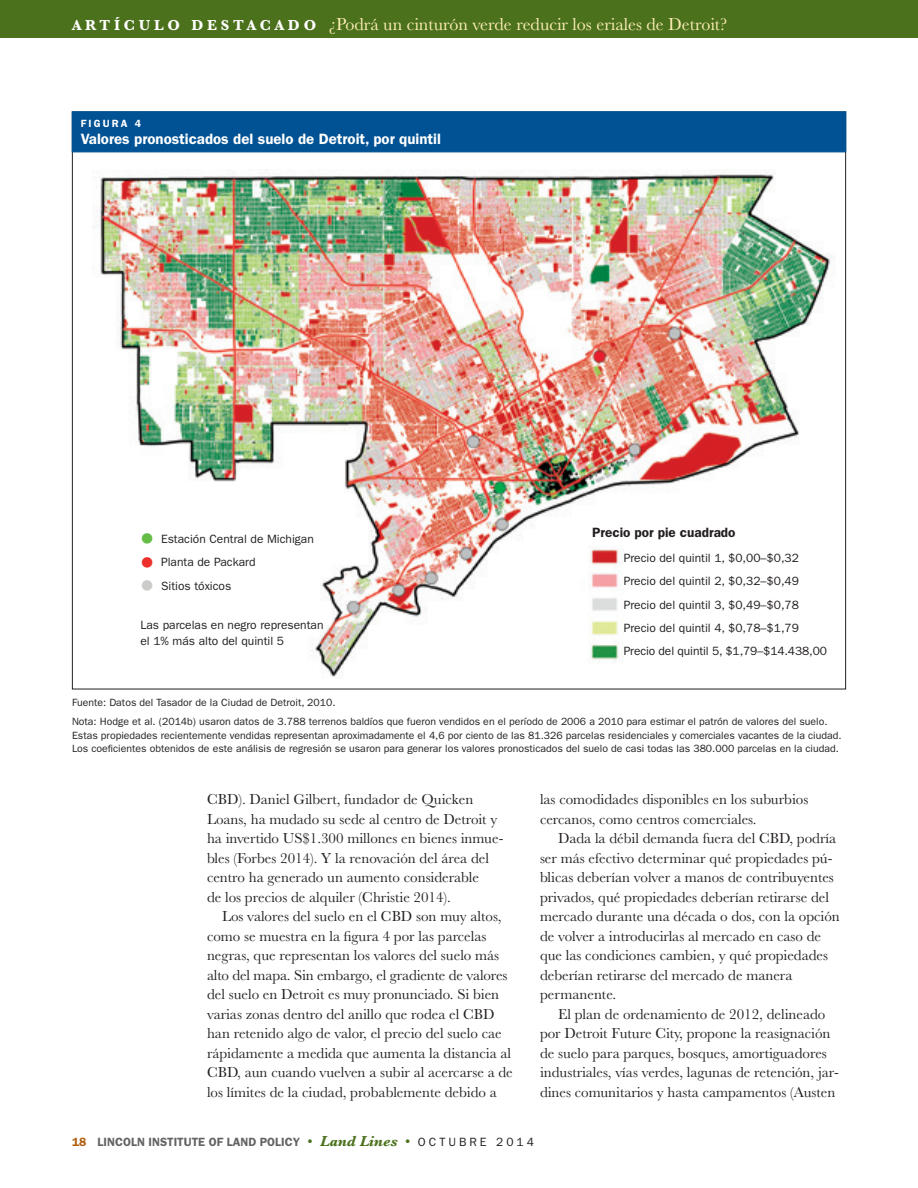
<style>
.page{position:relative;width:918px;height:1188px;background:#fff}
.page>*{position:absolute;margin:0;border:0;box-sizing:border-box;transform-origin:0 0}
.t1{font:18px "Baskerville MT Std";color:#ffeeb8}
._00_text{font:15px/19.5px "Baskerville MT Std";color:#231f20}
._15_figure_title{font:600 15px "ITC Franklin Gothic Std";color:#fff}
._23_reference_text{font:600 13.5px "ITC Franklin Gothic Std";color:#231f20}
._23_reference_text-2{font:12px/15.9px "ITC Franklin Gothic Std";color:#231f20}
.t2{font:600 12px "ITC Franklin Gothic Std";color:#636366}
._18_source_note{font:10.5px/13.5px "ITC Franklin Gothic Std";color:#231f20}
._14_figure{font:600 10.5px "ITC Franklin Gothic Std";letter-spacing:.2em;color:#fff}
.s1{font-weight:700;font-size:15px;color:#fff}
.s2{color:#65bc46}
.s3{color:#ee2e2b}
.s4{color:#cbccca}
.s5{color:#b05f0f}
.s6{font-family:"Baskerville MT Std";font-weight:400;font-size:15px;color:#4b711c}
.s7{font-family:"Baskerville MT Std";font-weight:700;font-style:italic;font-size:15px;color:#4b711c}
.s8{font-weight:400;color:#231f20}
</style>
<div class="page">
<div style="left:0;top:0;width:918px;height:38px;background:#4b711c"></div>
<img style="left:94px;top:169px;width:741px;height:508px">
<div style="left:72px;top:112px;width:774px;height:40px;background:#005294"></div>
<img style="left:578px;top:545px;width:203px;height:121px">
<p class="t1" style="left:72px;top:14px;width:657px"><span class="s1">A R T Í C U L O D E S T A C A D O</span> ¿Podrá un cinturón verde reducir los eriales de Detroit?</p>
<p class="_14_figure" style="left:81px;top:117px;width:62px">FIGURA 4</p>
<p class="_15_figure_title" style="left:81px;top:130px;width:362px">Valores pronosticados del suelo de Detroit, por quintil</p>
<p class="_23_reference_text-2" style="left:140px;top:531px;width:175px"><span class="s2">●</span> Estación Central de Michigan</p>
<p class="_23_reference_text-2" style="left:140px;top:555px;width:117px"><span class="s3">●</span> Planta de Packard</p>
<p class="_23_reference_text-2" style="left:140px;top:578px;width:92px"><span class="s4">●</span> Sitios tóxicos</p>
<p class="_23_reference_text-2" style="left:140px;top:617px;width:185px">Las parcelas en negro representan el 1% más alto del quintil 5</p>
<p class="_23_reference_text" style="left:592px;top:524px;width:145px">Precio por pie cuadrado</p>
<p class="_23_reference_text-2" style="left:624px;top:550px;width:177px">Precio del quintil 1, $0,00–$0,32</p>
<p class="_23_reference_text-2" style="left:624px;top:573px;width:177px">Precio del quintil 2, $0,32–$0,49</p>
<p class="_23_reference_text-2" style="left:624px;top:597px;width:177px">Precio del quintil 3, $0,49–$0,78</p>
<p class="_23_reference_text-2" style="left:624px;top:620px;width:177px">Precio del quintil 4, $0,78–$1,79</p>
<p class="_23_reference_text-2" style="left:624px;top:643px;width:205px">Precio del quintil 5, $1,79–$14.438,00</p>
<p class="_18_source_note" style="left:72px;top:695px;width:265px">Fuente: Datos del Tasador de la Ciudad de Detroit, 2010.</p>
<p class="_18_source_note" style="left:72px;top:715px;width:771px">Nota: Hodge et al. (2014b) usaron datos de 3.788 terrenos baldíos que fueron vendidos en el período de 2006 a 2010 para estimar el patrón de valores del suelo.<br>Estas propiedades recientemente vendidas representan aproximadamente el 4,6 por ciento de las 81.326 parcelas residenciales y comerciales vacantes de la ciudad.<br>Los coeficientes obtenidos de este análisis de regresión se usaron para generar los valores pronosticados del suelo de casi todas las 380.000 parcelas en la ciudad.</p>
<p class="_00_text" style="left:207px;top:789px;width:298px">CBD). Daniel Gilbert, fundador de Quicken Loans, ha mudado su sede al centro de Detroit y ha invertido US$1.300 millones en bienes inmue&shy;bles (Forbes 2014). Y la renovación del área del centro ha generado un aumento considerable<br>de los precios de alquiler (Christie 2014).</p>
<p class="_00_text" style="left:207px;top:906px;width:307px;text-indent:15px">Los valores del suelo en el CBD son muy altos, como se muestra en la figura 4 por las parcelas negras, que representan los valores del suelo más alto del mapa. Sin embargo, el gradiente de valores del suelo en Detroit es muy pronunciado. Si bien varias zonas dentro del anillo que rodea el CBD han retenido algo de valor, el precio del suelo cae rápidamente a medida que aumenta la distancia al CBD, aun cuando vuelven a subir al acercarse a de los límites de la ciudad, probablemente debido a</p>
<p class="_00_text" style="left:540px;top:789px;width:270px">las comodidades disponibles en los suburbios cercanos, como centros comerciales.</p>
<p class="_00_text" style="left:540px;top:828px;width:301px;text-indent:18px">Dada la débil demanda fuera del CBD, podría ser más efectivo determinar qué propiedades pú&shy;blicas deberían volver a manos de contribuyentes privados, qué propiedades deberían retirarse del mercado durante una década o dos, con la opción de volver a introducirlas al mercado en caso de que las condiciones cambien, y qué propiedades deberían retirarse del mercado de manera permanente.</p>
<p class="_00_text" style="left:540px;top:1004px;width:300px;text-indent:18px">El plan de ordenamiento de 2012, delineado por Detroit Future City, propone la reasignación de suelo para parques, bosques, amortiguadores industriales, vías verdes, lagunas de retención, jar&shy;dines comunitarios y hasta campamentos (Austen</p>
<p class="t2" style="left:72px;top:1135px;width:464px"><span class="s5">18</span> LINCOLN INSTITUTE OF LAND POLICY <span class="s6">•</span> <span class="s7">Land Lines</span> <span class="s6">•</span> <span class="s8">O C T U B R E 2 0 1 4</span></p>
</div>
